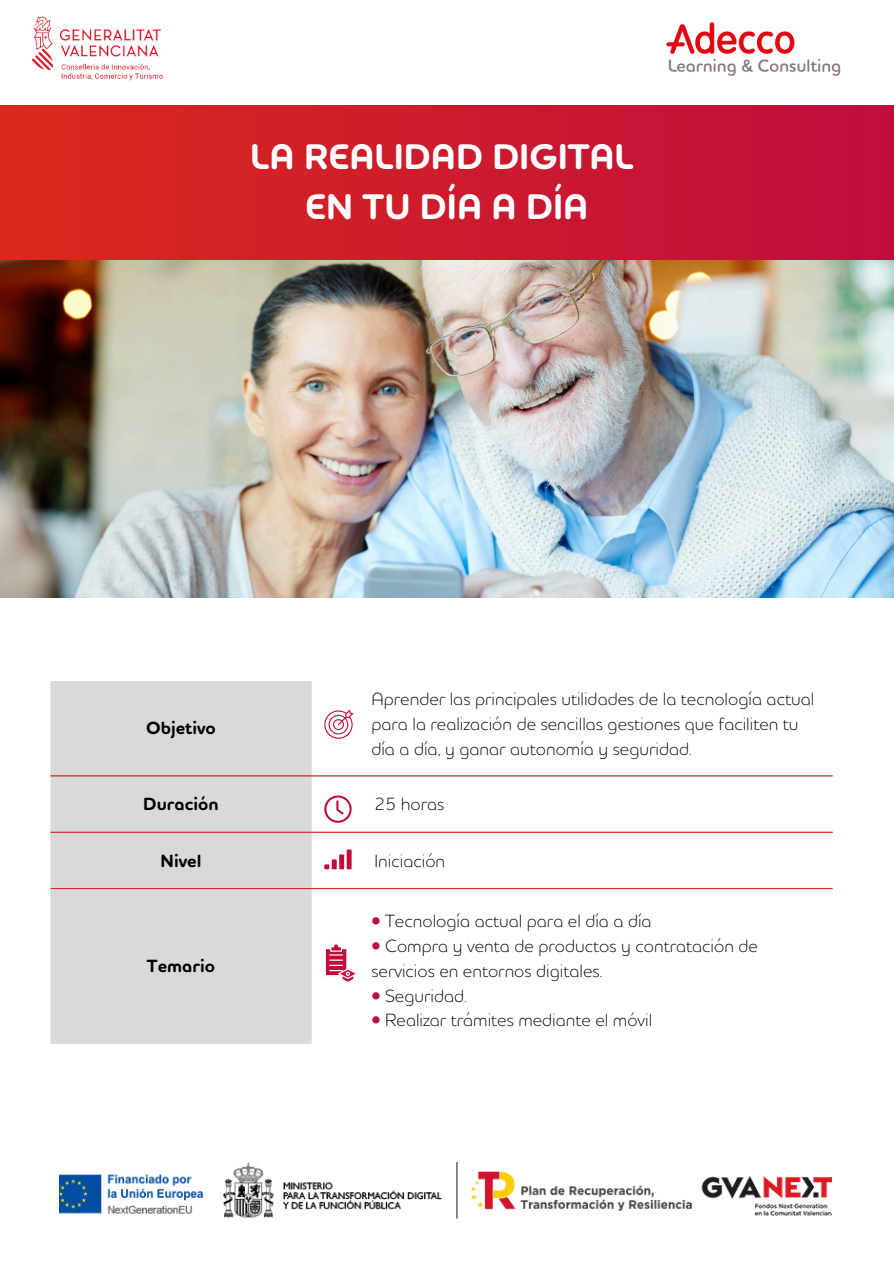
<style>
.page{position:relative;width:894px;height:1264px;background:#fff}
.page>*{position:absolute;margin:0;border:0;box-sizing:border-box;transform-origin:0 0}
.t1{font:700 36.3px/50.7px "Houschka Head";color:#fff;text-align:center}
.t2{font:300 18px/24.8px "Houschka Head";color:#000}
.t3{font:700 18px "Houschka Head";color:#000}
.s1{color:#bf0d3e}
</style>
<div class="page">
<img style="left:59px;top:1162px;width:629px;height:57px">
<img style="left:688px;top:1176px;width:142px;height:40px">
<img style="left:31px;top:16px;width:132px;height:65px">
<img style="left:666px;top:22px;width:175px;height:54px">
<img style="left:0;top:259px;width:893px;height:338px">
<div style="left:0;top:105px;width:893px;height:154px;background:linear-gradient(to right,#da291c,#bf0d3e)"></div>
<div style="left:51px;top:681px;width:260px;height:362px;background:#d9d9d9"></div>
<hr style="left:51px;top:775px;width:781px;height:1px;background:#da291c">
<hr style="left:51px;top:831px;width:781px;height:1px;background:#da291c">
<hr style="left:51px;top:888px;width:781px;height:1px;background:#da291c">
<svg style="left:324px;top:795px;width:27px;height:27px"></svg>
<svg style="left:324px;top:864px;width:5px;height:5px"></svg>
<div style="left:331px;top:859px;width:5px;height:10px;background:#bf0d3e"></div>
<div style="left:339px;top:854px;width:5px;height:15px;background:#bf0d3e"></div>
<div style="left:346px;top:849px;width:5px;height:20px;background:#bf0d3e"></div>
<svg style="left:325px;top:944px;width:31px;height:39px"></svg>
<svg style="left:324px;top:709px;width:29px;height:29px"></svg>
<p class="t1" style="left:250px;top:130px;width:385px">LA REALIDAD DIGITAL<br>EN TU DÍA A DÍA</p>
<p class="t3" style="left:146px;top:716px;width:71px">Objetivo</p>
<p class="t2" style="left:371px;top:686px;width:444px">Aprender las principales utilidades de la tecnología actual para la realización de sencillas gestiones que faciliten tu día a día, y ganar autonomía y seguridad.</p>
<p class="t3" style="left:143px;top:792px;width:77px">Duración</p>
<p class="t2" style="left:374px;top:791px;width:71px">25 horas</p>
<p class="t3" style="left:161px;top:849px;width:42px">Nivel</p>
<p class="t2" style="left:374px;top:847px;width:72px">Iniciación</p>
<p class="t3" style="left:147px;top:954px;width:70px">Temario</p>
<p class="t2" style="left:371px;top:908px;width:282px"><span class="s1">•</span> Tecnología actual para el día a día</p>
<p class="t2" style="left:371px;top:933px;width:388px"><span class="s1">•</span> Compra y venta de productos y contratación de servicios en entornos digitales.</p>
<p class="t2" style="left:371px;top:982px;width:97px"><span class="s1">•</span> Seguridad.</p>
<p class="t2" style="left:371px;top:1007px;width:282px"><span class="s1">•</span> Realizar trámites mediante el móvil</p>
</div>
